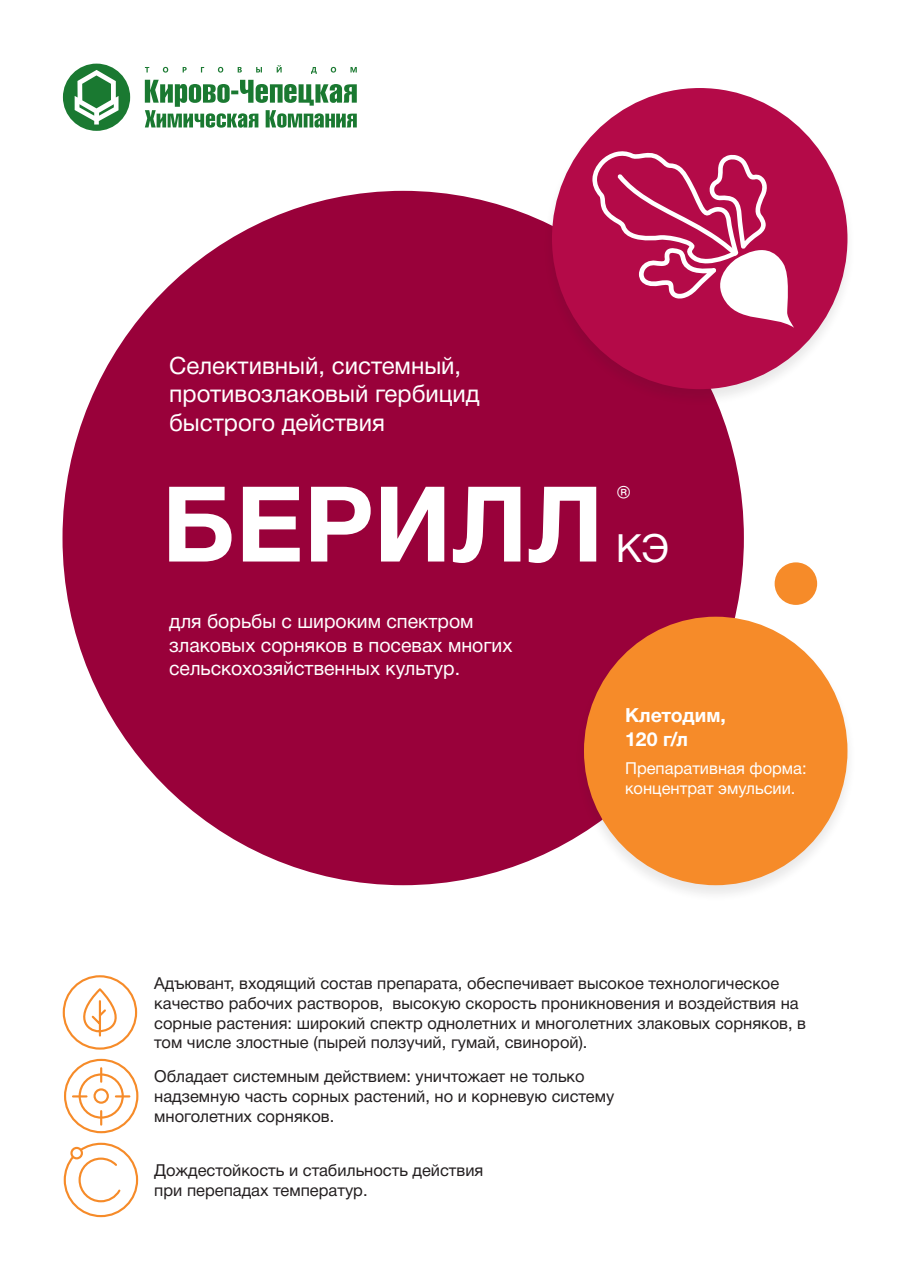
<style>
.page{position:relative;width:910px;height:1280px;background:#fff}
.page>*{position:absolute;margin:0;border:0;box-sizing:border-box;transform-origin:0 0}
.t1{font:700 105px "Helvetica Neue Cyr";color:#fff}
.t2{font:39px "Helvetica Neue Cyr";color:#fff}
.t3{font:34.5px "Helvetica Neue Cyr";color:#fff}
.t4{font:24px/28.8px "Helvetica Neue Cyr";color:#fff}
.t5{font:19.5px/23.4px "Helvetica Neue Cyr";color:#fff}
.t6{font:700 19.5px/23.4px "Helvetica Neue Cyr";color:#fff}
.t7{font:16.5px/19.8px "Helvetica Neue Cyr";color:#231f20}
.t8{font:16.5px/19.8px "Helvetica Neue Cyr";color:#fff}
</style>
<div class="page">
<svg style="left:63px;top:64px;width:294px;height:67px"></svg>
<div style="left:63px;top:191px;width:681px;height:694px;background:#99013a;border-radius:50%"></div>
<div style="left:543px;top:88px;width:314px;height:319px;background:#231f20;opacity:.1"></div>
<div style="left:552px;top:88px;width:295px;height:301px;background:#b40a48;border-radius:50%"></div>
<svg style="left:592px;top:151px;width:202px;height:177px"></svg>
<div style="left:575px;top:616px;width:281px;height:287px;background:#231f20;opacity:.1"></div>
<div style="left:584px;top:617px;width:263px;height:268px;background:#f68b29;border-radius:50%"></div>
<div style="left:775px;top:562px;width:42px;height:43px;background:#f68b29;border-radius:50%"></div>
<div style="left:63px;top:975px;width:74px;height:75px;border:2px solid #f68b29;border-radius:50%"></div>
<svg style="left:72px;top:986px;width:58px;height:52px"></svg>
<svg style="left:64px;top:1058px;width:75px;height:76px"></svg>
<svg style="left:63px;top:1142px;width:76px;height:75px"></svg>
<div style="left:70px;top:1147px;width:13px;height:12px;border:2px solid #f68b29;border-radius:50%"></div>
<h3 class="t4" style="left:169px;top:351px;width:312px">Селективный, системный, противозлаковый гербицид быстрого действия</h3>
<h1 class="t1" style="left:162px;top:467px;width:443px">БЕРИЛЛ</h1>
<p class="t5" style="left:169px;top:610px;width:345px">для борьбы с широким спектром злаковых сорняков в посевах многих сельскохозяйственных культур.</p>
<h3 class="t3" style="left:617px;top:480px;width:15px">®</h3>
<h2 class="t2" style="left:616px;top:526px;width:55px">КЭ</h2>
<p class="t6" style="left:625px;top:704px;width:102px">Клетодим,<br>120 г/л</p>
<p class="t8" style="left:625px;top:758px;width:183px">Препаративная форма: концентрат эмульсии.</p>
<p class="t7" style="left:154px;top:973px;width:653px">Адъювант, входящий состав препарата, обеспечивает высокое технологическое качество рабочих растворов, высокую скорость проникновения и воздействия на сорные растения: широкий спектр однолетних и многолетних злаковых сорняков, в том числе злостные (пырей ползучий, гумай, свинорой).</p>
<p class="t7" style="left:154px;top:1067px;width:462px">Обладает системным действием: уничтожает не только надземную часть сорных растений, но и корневую систему многолетних сорняков.</p>
<p class="t7" style="left:154px;top:1160px;width:331px">Дождестойкость и стабильность действия при перепадах температур.</p>
</div>
